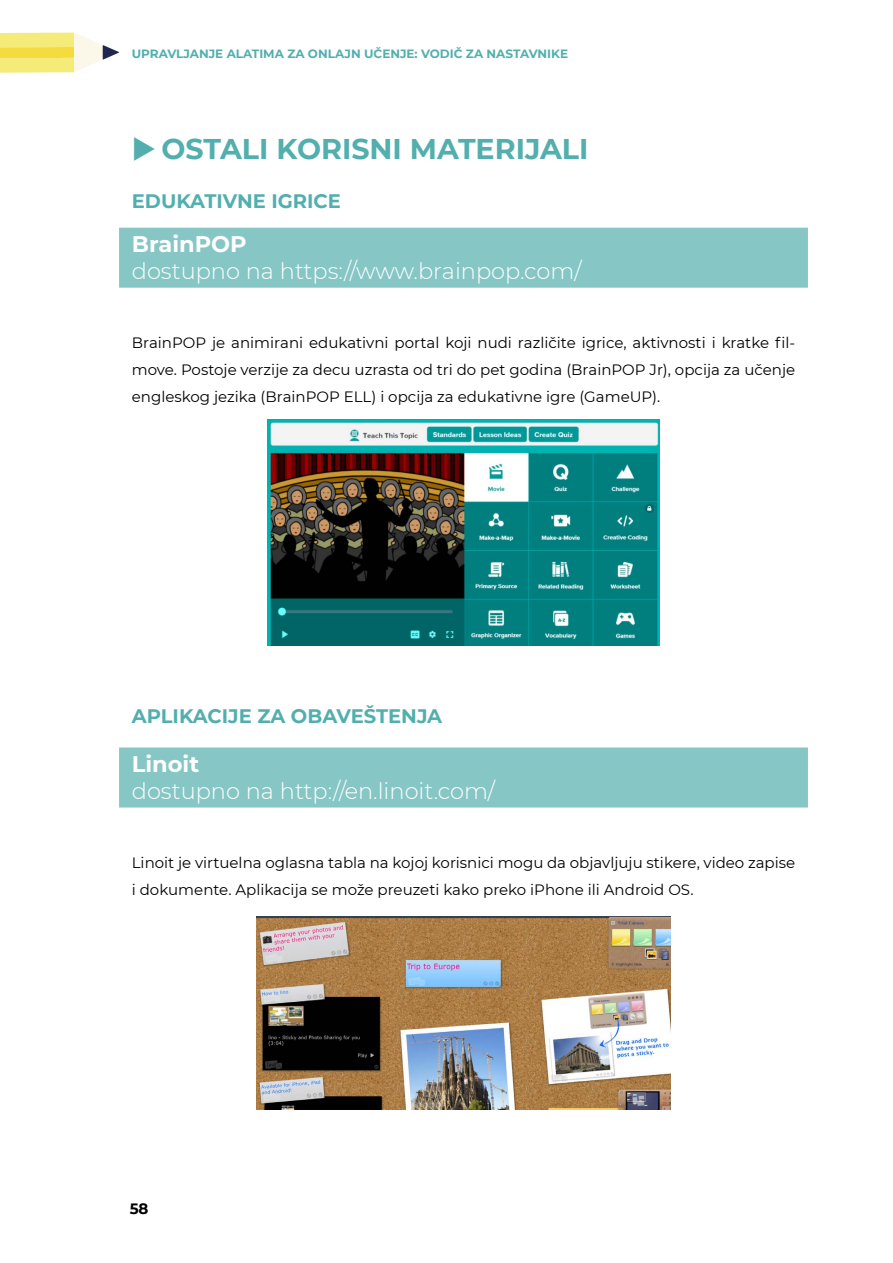
<style>
.page{position:relative;width:893px;height:1263px;background:#fff}
.page>*{position:absolute;margin:0;border:0;box-sizing:border-box;transform-origin:0 0}
.t1{font:700 28.5px "Montserrat";color:#52afae}
.t2{font:300 22.5px "Montserrat";color:#fff}
.t3{font:700 22.5px "Montserrat";color:#fff}
.t4{font:700 19.5px "Montserrat";color:#52afae}
.t5{font:15px/27px "Montserrat";color:#000;text-align:justify}
.t6{font:700 15px "Montserrat";color:#000}
.t7{font:700 12px "Montserrat";color:#52afae}
</style>
<div class="page">
<svg style="left:0;top:32px;width:119px;height:41px"></svg>
<div style="left:119px;top:228px;width:689px;height:60px;background:#86c7c6"></div>
<div style="left:119px;top:747px;width:689px;height:60px;background:#86c7c6"></div>
<img style="left:267px;top:419px;width:393px;height:226px">
<img style="left:256px;top:916px;width:415px;height:193px">
<p class="t7" style="left:132px;top:45px;width:438px">UPRAVLJANJE ALATIMA ZA ONLAJN UČENJE: VODIČ ZA NASTAVNIKE</p>
<h1 class="t1" style="left:162px;top:129px;width:428px">OSTALI KORISNI MATERIJALI</h1>
<h3 class="t4" style="left:132px;top:187px;width:211px">EDUKATIVNE IGRICE</h3>
<h2 class="t3" style="left:132px;top:227px;width:116px">BrainPOP</h2>
<h2 class="t2" style="left:132px;top:255px;width:451px">dostupno na https://www.brainpop.com/</h2>
<p class="t5" style="left:132px;top:329px;width:665px">BrainPOP je animirani edukativni portal koji nudi različite igrice, aktivnosti i kratke fil&shy;move. Postoje verzije za decu uzrasta od tri do pet godina (BrainPOP Jr), opcija za učenje engleskog jezika (BrainPOP ELL) i opcija za edukativne igre (GameUP).</p>
<h3 class="t4" style="left:132px;top:702px;width:312px">APLIKACIJE ZA OBAVEŠTENJA</h3>
<h2 class="t3" style="left:132px;top:747px;width:69px">Linoit</h2>
<h2 class="t2" style="left:132px;top:775px;width:365px">dostupno na http://en.linoit.com/</h2>
<p class="t5" style="left:132px;top:849px;width:665px">Linoit je virtuelna oglasna tabla na kojoj korisnici mogu da objavljuju stikere, video zapise i dokumente. Aplikacija se može preuzeti kako preko iPhone ili Android OS.</p>
<p class="t6" style="left:130px;top:1198px;width:20px">58</p>
</div>
